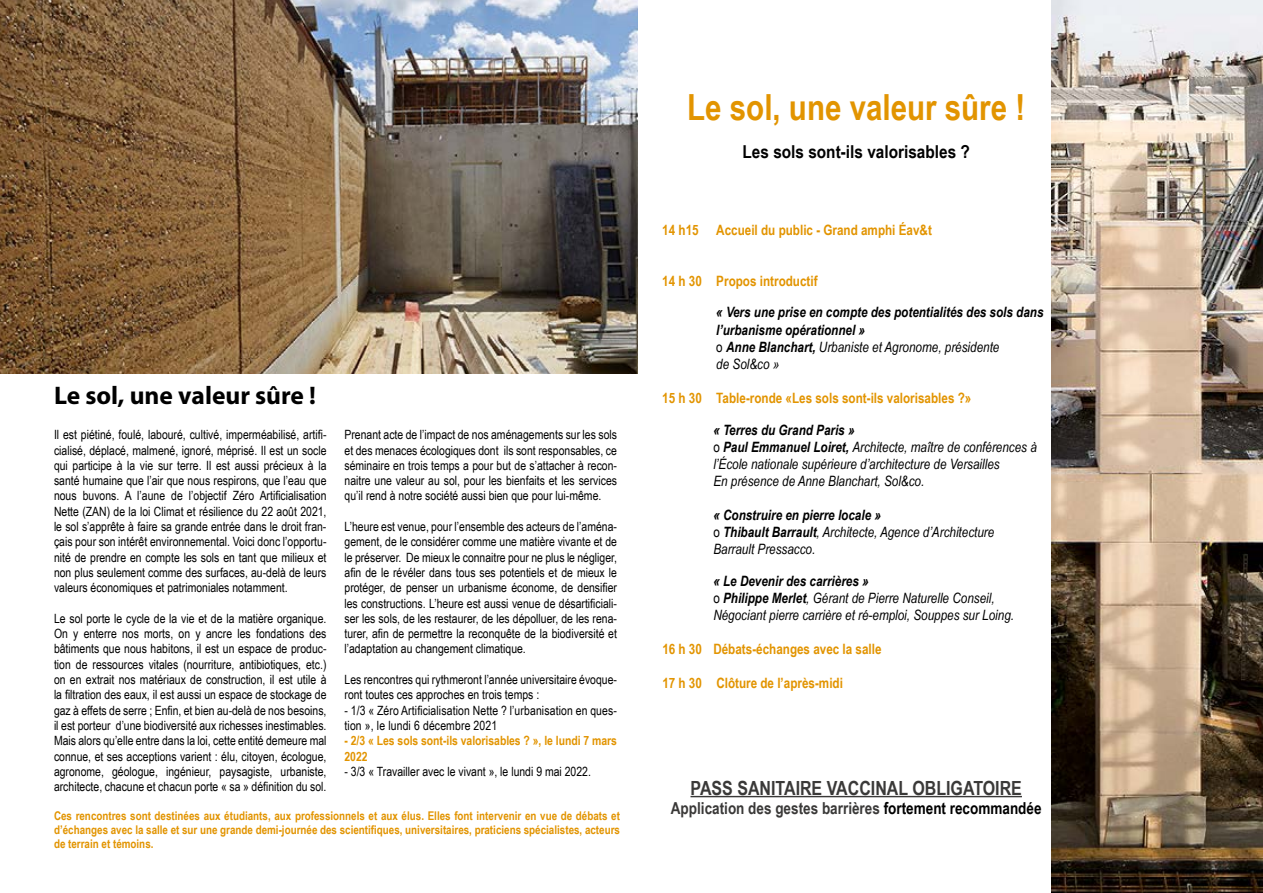
<style>
.page{position:relative;width:1263px;height:893px;background:#fff}
.page>*{position:absolute;margin:0;border:0;box-sizing:border-box;transform-origin:0 0}
.t1{font:700 36px "Arial Narrow";color:#e29400}
.t2{font:700 25.5px "Myriad Pro";color:#000}
.t3{font:700 19.5px "Arial Narrow";color:#3a3938}
.t4{font:700 17.85px "Arial Narrow";color:#000;scale:1.05 1}
.t5{font:700 16.5px "Arial Narrow";color:#3a3938}
.t6{font:italic 14.25px/17.1px "Arial Narrow";color:#000}
.t7{font:700 14.25px "Arial Narrow";color:#e29400}
.t8{font:italic 700 14.25px/17.1px "Arial Narrow";color:#000}
.t9{font:12.75px/15.3px "Arial Narrow";color:#000;text-align:justify}
.t10{font:700 12.75px/15.3px "Arial Narrow";letter-spacing:-.005em;color:#e29400}
.t11{font:700 12px/14.4px "Arial Narrow";color:#e29400;text-align:justify}
.s1{font-weight:400;font-style:normal}
.s2{font-weight:400}
.s3{font-weight:700}
.s4{font-style:normal}
.s5{color:#000}
</style>
<div class="page">
<img style="left:0;top:0;width:638px;height:373px">
<hr style="left:690px;top:796px;width:332px;height:1px;background:#3a3938">
<img style="left:1051px;top:0;width:212px;height:893px">
<h2 class="t2" style="left:54px;top:379px;width:264px">Le sol, une valeur sûre !</h2>
<p class="t9" style="left:54px;top:427px;width:274px">Il est piétiné, foulé, labouré, cultivé, imperméabilisé, artifi&shy;cialisé, déplacé, malmené, ignoré, méprisé. Il est un socle qui participe à la vie sur terre. Il est aussi précieux à la santé humaine que l’air que nous respirons, que l’eau que nous buvons. A l’aune de l’objectif Zéro Artificialisation Nette (ZAN) de la loi Climat et résilience du 22 août 2021, le sol s’apprête à faire sa grande entrée dans le droit fran&shy;çais pour son intérêt environnemental. Voici donc l’opportu&shy;nité de prendre en compte les sols en tant que milieux et non plus seulement comme des surfaces, au-delà de leurs valeurs économiques et patrimoniales notamment.</p>
<p class="t9" style="left:54px;top:610px;width:274px">Le sol porte le cycle de la vie et de la matière organique.<br>On y enterre nos morts, on y ancre les fondations des bâtiments que nous habitons, il est un espace de produc&shy;tion de ressources vitales (nourriture, antibiotiques, etc.) on en extrait nos matériaux de construction, il est utile à la filtration des eaux, il est aussi un espace de stockage de gaz à effets de serre ; Enfin, et bien au-delà de nos besoins, il est porteur d’une biodiversité aux richesses inestimables.<br>Mais alors qu’elle entre dans la loi, cette entité demeure mal connue, et ses acceptions varient : élu, citoyen, écologue, agronome, géologue, ingénieur, paysagiste, urbaniste, architecte, chacune et chacun porte « sa » définition du sol.</p>
<p class="t9" style="left:344px;top:427px;width:274px">Prenant acte de l’impact de nos aménagements sur les sols et des menaces écologiques dont ils sont responsables, ce séminaire en trois temps a pour but de s’attacher à recon&shy;naitre une valeur au sol, pour les bienfaits et les services qu’il rend à notre société aussi bien que pour lui-même.</p>
<p class="t9" style="left:344px;top:518px;width:274px">L’heure est venue, pour l’ensemble des acteurs de l’aména&shy;gement, de le considérer comme une matière vivante et de le préserver. De mieux le connaitre pour ne plus le négliger, afin de le révéler dans tous ses potentiels et de mieux le protéger, de penser un urbanisme économe, de densifier les constructions. L’heure est aussi venue de désartificiali&shy;ser les sols, de les restaurer, de les dépolluer, de les rena&shy;turer, afin de permettre la reconquête de la biodiversité et l’adaptation au changement climatique.</p>
<p class="t9" style="left:344px;top:671px;width:274px">Les rencontres qui rythmeront l’année universitaire évoque&shy;ront toutes ces approches en trois temps :</p>
<p class="t9" style="left:344px;top:702px;width:274px">- 1/3 « Zéro Artificialisation Nette ? l’urbanisation en ques&shy;tion », le lundi 6 décembre 2021</p>
<p class="t10" style="left:344px;top:732px;width:274px">- 2/3 « Les sols sont-ils valorisables ? », le lundi 7 mars<br>2022</p>
<p class="t9" style="left:344px;top:763px;width:248px">- 3/3 « Travailler avec le vivant », le lundi 9 mai 2022.</p>
<p class="t11" style="left:54px;top:808px;width:567px">Ces rencontres sont destinées aux étudiants, aux professionnels et aux élus. Elles font intervenir en vue de débats et d’échanges avec la salle et sur une grande demi-journée des scientifiques, universitaires, praticiens spécialistes, acteurs de terrain et témoins.</p>
<h1 class="t1" style="left:687px;top:80px;width:340px">Le sol, une valeur sûre !</h1>
<h3 class="t4" style="left:742px;top:138px;width:218px">Les sols sont-ils valorisables ?</h3>
<p class="t7" style="left:662px;top:219px;width:271px">14 h15 Accueil du public - Grand amphi Éav&amp;t</p>
<p class="t7" style="left:662px;top:270px;width:157px">14 h 30 Propos introductif</p>
<p class="t8" style="left:716px;top:303px;width:329px">« Vers une prise en compte des potentialités des sols dans l’urbanisme opérationnel »<br><span class="s1">o</span> Anne Blanchart, <span class="s2">Urbaniste et Agronome, présidente<br>de Sol&amp;co »</span></p>
<p class="t7" style="left:662px;top:387px;width:311px">15 h 30 Table-ronde «Les sols sont-ils valorisables ?»</p>
<p class="t6" style="left:713px;top:421px;width:325px"><span class="s3">« Terres du Grand Paris »<br></span><span class="s4">o</span> <span class="s3">Paul Emmanuel Loiret,</span> Architecte, maître de conférences à l’École nationale supérieure d’architecture de Versailles<br>En présence de Anne Blanchart, Sol&amp;co.</p>
<p class="t6" style="left:713px;top:506px;width:282px"><span class="s3">« Construire en pierre locale »<br></span><span class="s4">o</span> <span class="s3">Thibault Barrault</span>, Architecte, Agence d’Architecture<br>Barrault Pressacco.</p>
<p class="t6" style="left:713px;top:572px;width:302px"><span class="s3">« Le Devenir des carrières »<br></span><span class="s4">o</span> <span class="s3">Philippe Merlet</span>, Gérant de Pierre Naturelle Conseil,<br>Négociant pierre carrière et ré-emploi, Souppes sur Loing.</p>
<p class="t7" style="left:662px;top:638px;width:221px">16 h 30 Débats-échanges avec la salle</p>
<p class="t7" style="left:662px;top:672px;width:182px">17 h 30 Clôture de l’après-midi</p>
<h3 class="t3" style="left:690px;top:773px;width:333px">PASS SANITAIRE VACCINAL OBLIGATOIRE</h3>
<p class="t5" style="left:671px;top:796px;width:372px">Application des gestes barrières <span class="s5">fortement recommandée</span></p>
</div>
